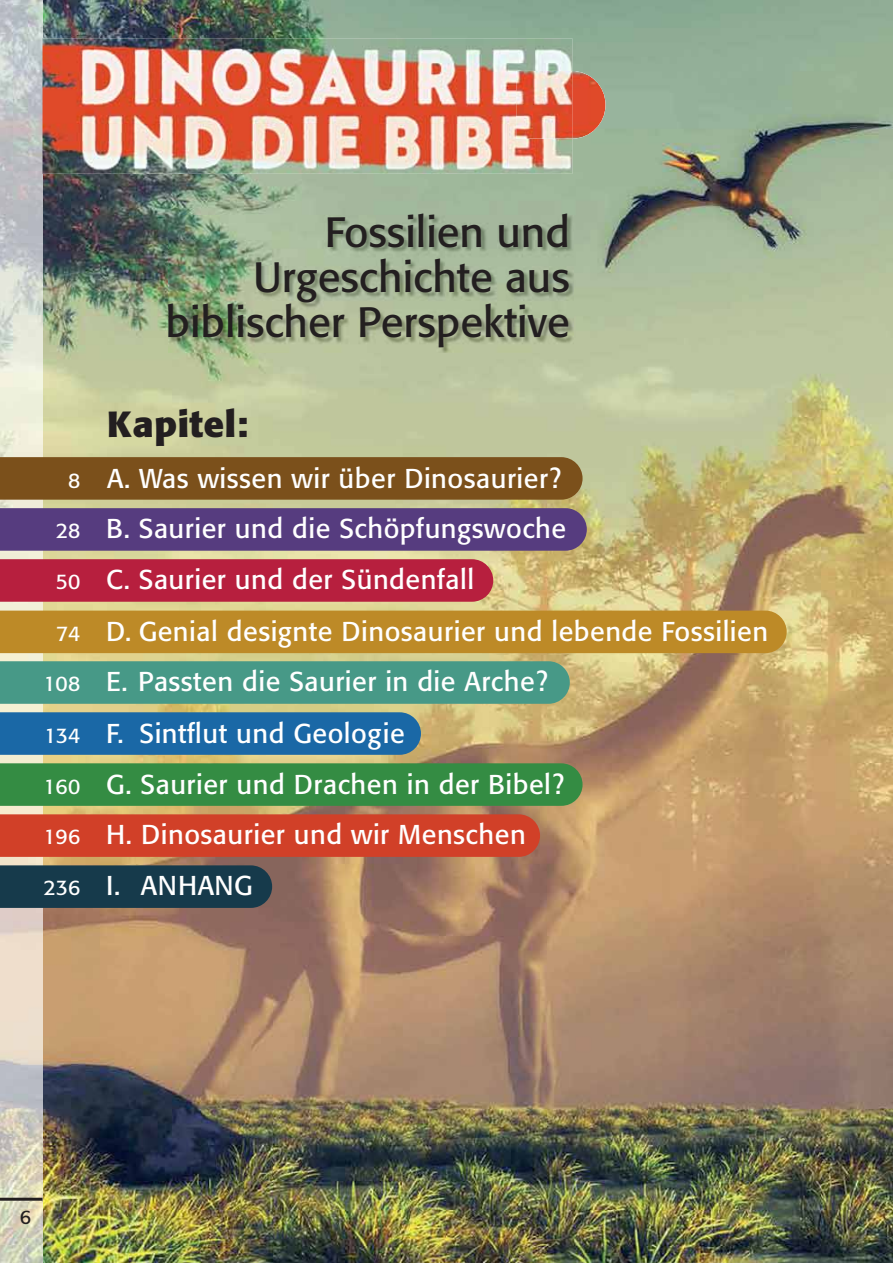
<style>
.page{position:relative;width:893px;height:1263px;background:#fff}
.page>*{position:absolute;margin:0;border:0;box-sizing:border-box;transform-origin:0 0}
.t1{font:42px/45px "Formata";color:#231f20;text-align:right}
.t2{font:700 36px "Formata";letter-spacing:.02em;color:#231f20}
.t3{font:27px/51px "Formata";letter-spacing:.02em;color:#fff}
.t4{font:19.5px "Formata";color:#231f20}
.s1{font-size:21px}
</style>
<div class="page">
<img style="left:43px;top:0;width:850px;height:1263px">
<img style="left:0;top:0;width:43px;height:1263px">
<hr style="left:0;top:1198px;width:43px;height:3px;background:#231f20">
<div style="left:0;top:457px;width:583px;height:43px;background:#7b501b"></div>
<div style="left:0;top:508px;width:587px;height:43px;background:#563c7f"></div>
<div style="left:0;top:559px;width:493px;height:43px;background:#b71f3e"></div>
<div style="left:0;top:661px;width:570px;height:43px;background:#479987"></div>
<div style="left:0;top:712px;width:421px;height:43px;background:#1a68a6"></div>
<div style="left:0;top:763px;width:583px;height:43px;background:#348c43"></div>
<div style="left:0;top:814px;width:540px;height:43px;background:#d14028"></div>
<img style="left:169px;top:215px;width:404px;height:138px">
<img style="left:43px;top:38px;width:529px;height:136px">
<img style="left:516px;top:71px;width:90px;height:68px">
<div style="left:0;top:611px;width:787px;height:42px;background:#bd8a27"></div>
<div style="left:0;top:865px;width:272px;height:43px;background:#163a4b"></div>
<h1 class="t1" style="left:166px;top:213px;width:406px">Fossilien und<br>Urgeschichte aus biblischer Perspektive</h1>
<h2 class="t2" style="left:107px;top:408px;width:142px">Kapitel:</h2>
<p class="t3" style="left:56px;top:455px;width:512px;text-indent:12px"><span class="s1">8</span> A. Was wissen wir über Dinosaurier ?<br><span class="s1">28</span> B. Saurier und die Schöpfungswoche<br><span class="s1">50</span> C. Saurier und der Sündenfall</p>
<p class="t3" style="left:56px;top:608px;width:713px"><span class="s1">74</span> D. Genial designte Dinosaurier und lebende Fossilien</p>
<p class="t3" style="left:44px;top:658px;width:522px"><span class="s1">108</span> E. Passten die Saurier in die Arche ?<br><span class="s1">134</span> F. Sintflut und Geologie<br><span class="s1">160</span> G. Saurier und Drachen in der Bibel ?<br><span class="s1">196</span> H. Dinosaurier und wir Menschen</p>
<p class="t3" style="left:44px;top:862px;width:211px"><span class="s1">236</span> I. ANHANG</p>
<p class="t4" style="left:20px;top:1208px;width:13px">6</p>
</div>
